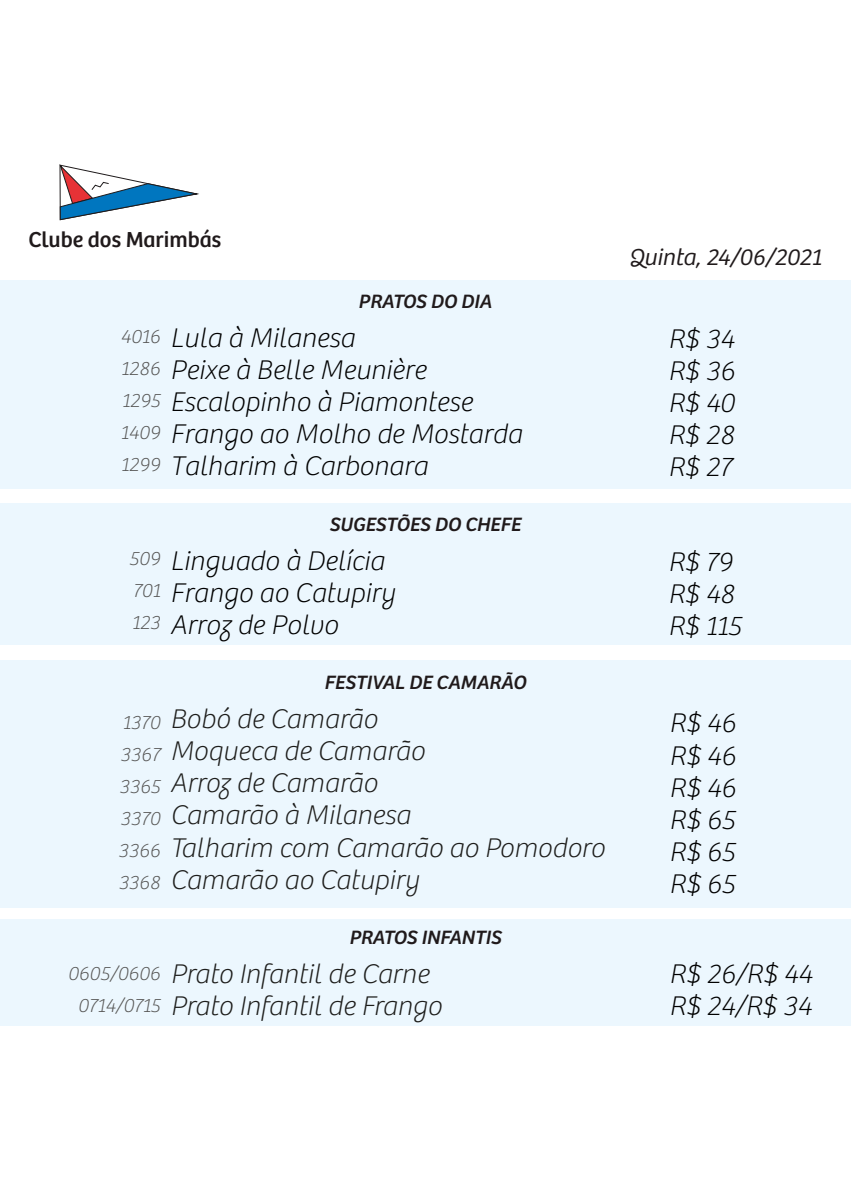
<style>
.page{position:relative;width:851px;height:1191px;background:#fff}
.page>*{position:absolute;margin:0;border:0;box-sizing:border-box;transform-origin:0 0}
.t1{font:italic 100 28px/32px "Bree";color:#1d1d1b}
.t2{font:italic 100 28px/32px "Bree";color:#000}
.t3{font:italic 100 28px/32px "Bree";color:#010101;text-align:justify}
.t4{font:italic 300 24px "Bree";letter-spacing:-.005em;color:#201a1b}
.t5{font:22.4px "Bree";color:#201a1b}
.t6{font:italic 100 20px/32px "Bree";color:#575756;text-align:justify}
.t7{font:italic 20px "Bree";color:#201a1b}
</style>
<div class="page">
<div style="left:0;top:280px;width:850px;height:209px;background:#ecf7fe"></div>
<div style="left:0;top:660px;width:850px;height:247px;background:#ecf7fe"></div>
<div style="left:0;top:919px;width:850px;height:106px;background:#ecf7fe"></div>
<div style="left:0;top:503px;width:850px;height:142px;background:#ecf7fe"></div>
<svg style="left:59px;top:164px;width:140px;height:57px"></svg>
<p class="t5" style="left:28px;top:227px;width:194px">Clube dos Marimbás</p>
<p class="t4" style="left:628px;top:244px;width:194px">Quinta, 24/06/2021</p>
<p class="t7" style="left:358px;top:290px;width:135px">PRATOS DO DIA</p>
<p class="t2" style="left:170px;top:323px;width:353px">Lula à Milanesa<br>Peixe à Belle Meunière<br>Escalopinho à Piamontese<br>Frango ao Molho de Mostarda<br>Talharim à Carbonara</p>
<p class="t6" style="left:121px;top:321px;width:41px">4016<br>1286<br>1295<br>1409<br>1299</p>
<p class="t3" style="left:668px;top:323px;width:68px">R$ 34<br>R$ 36<br>R$ 40<br>R$ 28<br>R$ 27</p>
<p class="t7" style="left:329px;top:512px;width:193px">SUGESTÕES DO CHEFE</p>
<p class="t2" style="left:170px;top:545px;width:226px">Linguado à Delícia<br>Frango ao Catupiry<br>Arroz de Polvo</p>
<p class="t6" style="left:129px;top:543px;width:33px">509<br>701<br>123</p>
<p class="t3" style="left:668px;top:546px;width:75px;text-align:left">R$ 79<br>R$ 48<br>R$ 115</p>
<p class="t7" style="left:324px;top:671px;width:203px">FESTIVAL DE CAMARÃO</p>
<p class="t1" style="left:170px;top:704px;width:436px">Bobó de Camarão<br>Moqueca de Camarão<br>Arroz de Camarão<br>Camarão à Milanesa<br>Talharim com Camarão ao Pomodoro<br>Camarão ao Catupiry</p>
<p class="t6" style="left:118px;top:706px;width:43px">1370<br>3367<br>3365<br>3370<br>3366<br>3368</p>
<p class="t3" style="left:669px;top:708px;width:68px">R$ 46<br>R$ 46<br>R$ 46<br>R$ 65<br>R$ 65<br>R$ 65</p>
<p class="t7" style="left:349px;top:925px;width:154px">PRATOS INFANTIS</p>
<p class="t6" style="left:68px;top:957px;width:94px;text-align:center">0605/0606<br>0714/0715</p>
<p class="t3" style="left:669px;top:958px;width:144px">R$ 26/R$ 44<br>R$ 24/R$ 34</p>
<p class="t1" style="left:170px;top:958px;width:273px">Prato Infantil de Carne<br>Prato Infantil de Frango</p>
</div>
